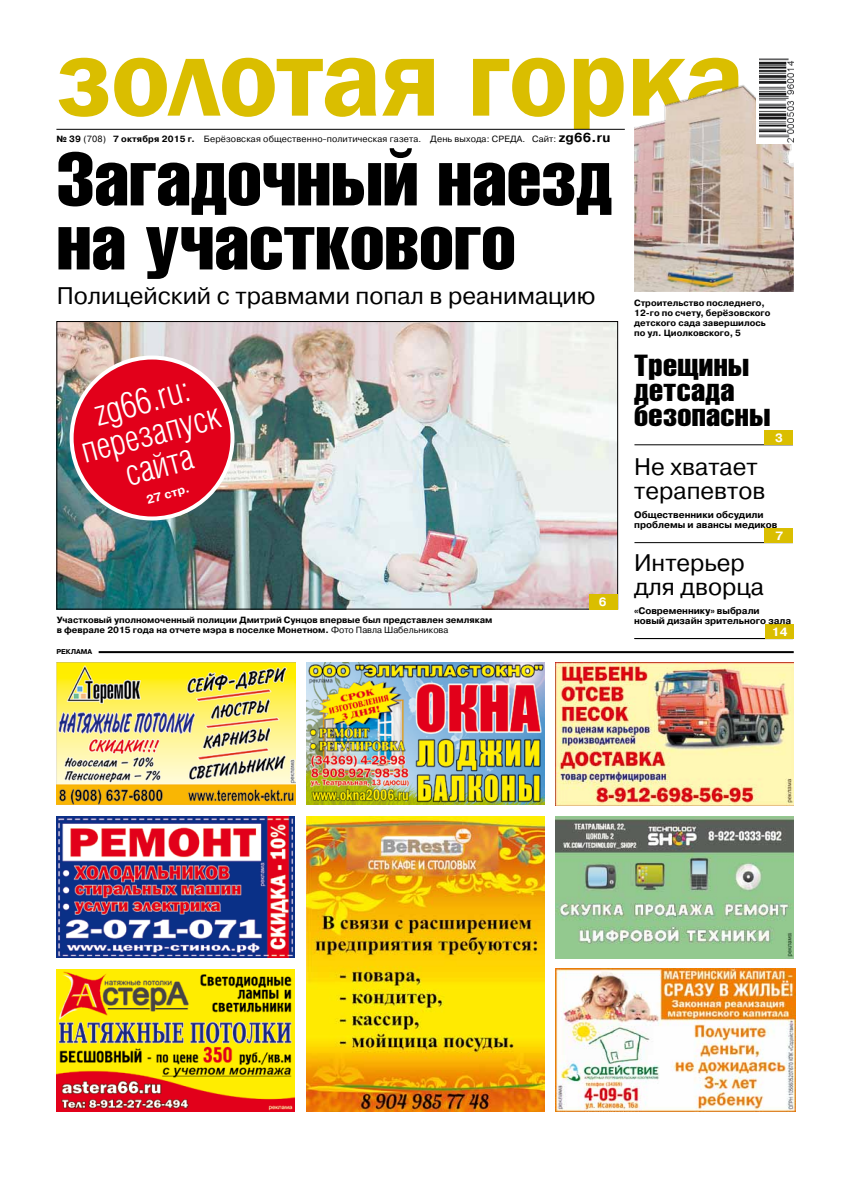
<style>
.page{position:relative;width:842px;height:1191px;background:#fff}
.page>*{position:absolute;margin:0;border:0;box-sizing:border-box;transform-origin:0 0}
.t1{font:600 115px "Franklin Gothic";letter-spacing:-.01em;color:#dabe00}
.t2{font:74px/64px "Helios Compressed";color:#000;scale:1.1 1}
.t3{font:300 36px/33px "Helios Cond";color:#fff;text-align:center}
.t4{font:30px/25px "Helios Compressed";letter-spacing:.01em;color:#000;scale:1.1 1}
.t5{font:24px/24.5px "Pragmatica C";color:#000}
.t6{font:700 12px "Pragmatica C";color:#fff}
.t7{font:700 9.5px/10px "Pragmatica C";letter-spacing:-.005em;color:#000}
.t8{font:700 9px/10px "Pragmatica C";color:#000}
.t9{font:9px "Pragmatica C";letter-spacing:.015em;color:#000}
.t10{font:700 7px "Pragmatica C";color:#000}
.s1{font-weight:700}
.s2{font-weight:700;font-size:13px}
.s3{font-weight:400}
</style>
<div class="page">
<img style="left:556px;top:968px;width:239px;height:143px">
<img style="left:750px;top:91px;width:44px;height:201px">
<hr style="left:99px;top:651px;width:695px;height:2px;background:#000">
<img style="left:56px;top:969px;width:238px;height:142px">
<hr style="left:634px;top:638px;width:159px;height:1px;background:#000">
<hr style="left:634px;top:444px;width:159px;height:1px;background:#000">
<hr style="left:634px;top:542px;width:159px;height:1px;background:#000">
<div style="left:765px;top:431px;width:28px;height:14px;background:#dabe00"></div>
<div style="left:765px;top:528px;width:28px;height:14px;background:#dabe00"></div>
<div style="left:765px;top:624px;width:28px;height:14px;background:#dabe00"></div>
<img style="left:57px;top:866px;width:238px;height:92px">
<img style="left:750px;top:663px;width:44px;height:142px">
<svg style="left:757px;top:58px;width:37px;height:86px"></svg>
<img style="left:759px;top:59px;width:34px;height:83px">
<img style="left:306px;top:866px;width:238px;height:245px">
<img style="left:556px;top:816px;width:238px;height:142px">
<img style="left:56px;top:85px;width:694px;height:781px">
<p class="t1" style="left:57px;top:6px;width:689px">золотая горка</p>
<p class="t9" style="left:56px;top:134px;width:555px"><span class="s1">№ 39</span> (708) <span class="s1">7 октября 2015 г.</span> Берёзовская общественно–политическая газета. День выхода: СРЕДА. Сайт: <span class="s2">zg66.ru</span></p>
<p class="t2" style="left:57px;top:145px;width:506px">Загадочный наезд на участкового</p>
<p class="t5" style="left:57px;top:284px;width:540px">Полицейский с травмами попал в реанимацию</p>
<p class="t3" style="left:69px;top:403px;width:144px;rotate:-15deg">zg66.ru: перезапуск сайта</p>
<p class="t6" style="left:145px;top:493px;width:45px;rotate:-15deg">27 стр.</p>
<p class="t8" style="left:57px;top:614px;width:437px">Участковый уполномоченный полиции Дмитрий Сунцов впервые был представлен землякам в феврале 2015 года на отчете мэра в поселке Монетном. <span class="s3">Фото Павла Шабельникова</span></p>
<p class="t10" style="left:56px;top:647px;width:37px">РЕКЛАМА</p>
<p class="t6" style="left:599px;top:595px;width:9px">6</p>
<p class="t8" style="left:634px;top:298px;width:138px">Строительство последнего,<br>12-го по счету, берёзовского детского сада завершилось по ул. Циолковского, 5</p>
<p class="t4" style="left:634px;top:352px;width:125px">Трещины детсада безопасны</p>
<p class="t5" style="left:634px;top:454px;width:133px">Не хватает терапевтов</p>
<p class="t7" style="left:634px;top:509px;width:145px">Общественники обсудили проблемы и авансы медиков</p>
<p class="t6" style="left:775px;top:431px;width:9px">3</p>
<p class="t6" style="left:775px;top:529px;width:9px">7</p>
<p class="t5" style="left:634px;top:550px;width:131px">Интерьер для дворца</p>
<p class="t7" style="left:634px;top:605px;width:159px">«Современнику» выбрали новый дизайн зрительного зала</p>
<p class="t6" style="left:772px;top:625px;width:17px">14</p>
</div>
